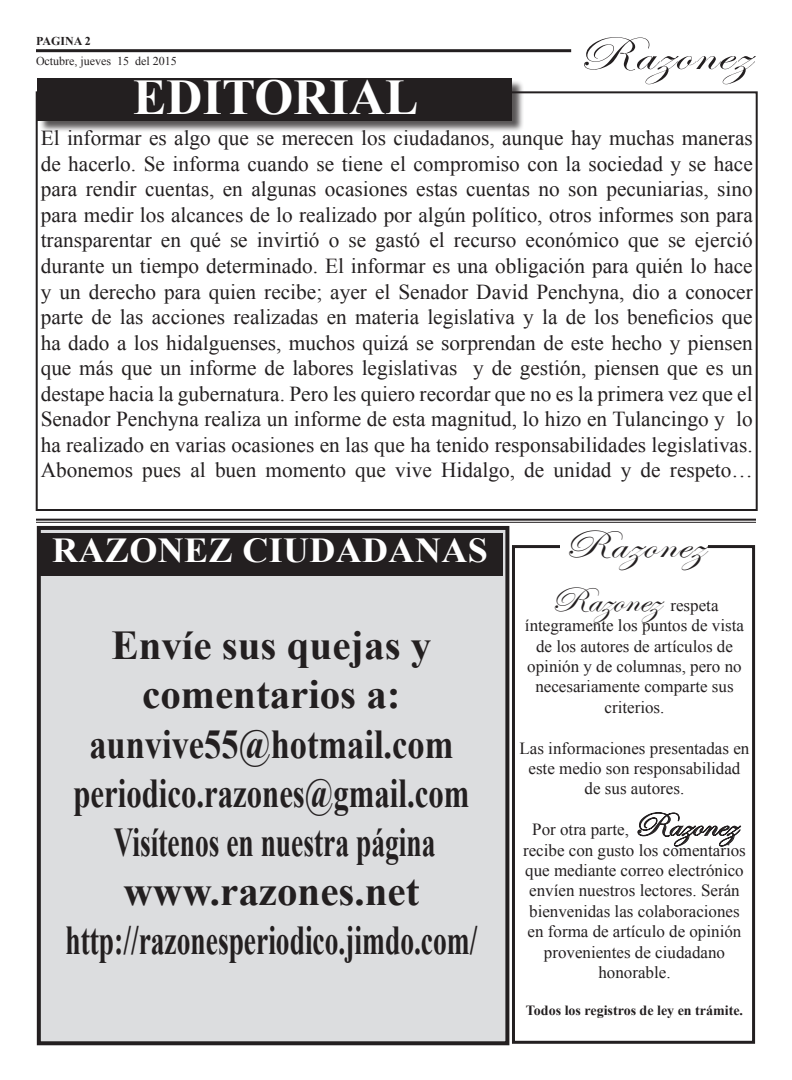
<style>
.page{position:relative;width:792px;height:1080px;background:#fff}
.page>*{position:absolute;margin:0;border:0;box-sizing:border-box;transform-origin:0 0}
.t1{font:700 50px "Times New Roman";color:#fff}
.t2{font:48px "Edwardian Script ITC";letter-spacing:.02em;color:#231f20;scale:1.25 1}
.t3{font:700 41px/49.2px "Times New Roman";color:#231f20;text-align:center}
.t4{font:40.6px "Edwardian Script ITC";letter-spacing:.02em;color:#231f20;scale:1.2 1}
.t5{font:36px "Edwardian Script ITC";color:#231f20;scale:1.11 1}
.t6{font:700 35px "Times New Roman";letter-spacing:.01em;color:#fff}
.t7{font:21.3px/25.6px "Times New Roman";color:#231f20;text-align:justify}
.t8{font:17px/20.4px "Times New Roman";color:#231f20;text-align:center}
.t9{font:700 14px "Times New Roman";color:#231f20}
.t10{font:12px "Times New Roman";color:#231f20}
.t11{font:700 12px "Times New Roman";color:#231f20}
.s1{font-family:"Times New Roman";font-size:17px}
.s2{font-family:"Edwardian Script ITC";font-size:34px}
</style>
<div class="page">
<hr style="left:36px;top:49px;width:535px;height:3px;background:#231f20">
<div style="left:39px;top:528px;width:468px;height:515px;background:#dcdddf"></div>
<div style="left:37px;top:526px;width:472px;height:519px;border:4px solid #231f20"></div>
<div style="left:38px;top:533px;width:464px;height:43px;background:#231f20"></div>
<hr style="left:36px;top:519px;width:720px;height:2px;background:#231f20">
<hr style="left:36px;top:522px;width:720px;height:1px;background:#231f20">
<div style="left:512px;top:545px;width:243px;height:499px;border:3px solid #231f20"></div>
<div style="left:560px;top:532px;width:148px;height:37px;background:#fff"></div>
<svg style="left:637px;top:812px;width:104px;height:35px"></svg>
<div style="left:39px;top:79px;width:485px;height:54px;background:#231f20;opacity:.75"></div>
<div style="left:37px;top:78px;width:475px;height:42px;background:#231f20"></div>
<p class="t11" style="left:36px;top:33px;width:56px">PAGINA 2</p>
<p class="t10" style="left:36px;top:53px;width:142px">Octubre, jueves 15 del 2015</p>
<h1 class="t1" style="left:133px;top:63px;width:287px">EDITORIAL</h1>
<h2 class="t2" style="left:577px;top:28px;width:139px">Razonez</h2>
<p class="t7" style="left:41px;top:125px;width:714px">El informar es algo que se merecen los ciudadanos, aunque hay muchas maneras de hacerlo. Se informa cuando se tiene el compromiso con la sociedad y se hace para rendir cuentas, en algunas ocasiones estas cuentas no son pecuniarias, sino para medir los alcances de lo realizado por algún político, otros informes son para transparentar en qué se invirtió o se gastó el recurso económico que se ejerció durante un tiempo determinado. El informar es una obligación para quién lo hace y un derecho para quien recibe; ayer el Senador David Penchyna, dio a conocer parte de las acciones realizadas en materia legislativa y la de los beneficios que ha dado a los hidalguenses, muchos quizá se sorprendan de este hecho y piensen que más que un informe de labores legislativas y de gestión, piensen que es un destape hacia la gubernatura. Pero les quiero recordar que no es la primera vez que el Senador Penchyna realiza un informe de esta magnitud, lo hizo en Tulancingo y lo ha realizado en varias ocasiones en las que ha tenido responsabilidades legislativas.<br>Abonemos pues al buen momento que vive Hidalgo, de unidad y de respeto…</p>
<h3 class="t6" style="left:52px;top:527px;width:437px">RAZONEZ CIUDADANAS</h3>
<h3 class="t3" style="left:65px;top:620px;width:414px">Envíe sus quejas y comentarios a: aunvive55@hotmail.com periodico.razones@gmail.com<br>Visítenos en nuestra página www.razones.net http://razonesperiodico.jimdo.com/</h3>
<h3 class="t4" style="left:564px;top:523px;width:118px">Razonez</h3>
<h3 class="t5" style="left:550px;top:580px;width:153px">Razonez <span class="s1">respeta</span></h3>
<p class="t8" style="left:525px;top:615px;width:221px">íntegramente los puntos de vista de los autores de artículos de opinión y de columnas, pero no necesariamente comparte sus criterios.</p>
<p class="t8" style="left:520px;top:737px;width:231px">Las informaciones presentadas en este medio son responsabilidad de sus autores.</p>
<p class="t8" style="left:523px;top:819px;width:224px">Por otra parte, <span class="s2">Razonez </span>recibe con gusto los comentarios que mediante correo electrónico envíen nuestros lectores. Serán bienvenidas las colaboraciones en forma de artículo de opinión provenientes de ciudadano honorable.</p>
<p class="t9" style="left:526px;top:1001px;width:219px">Todos los registros de ley en trámite.</p>
</div>
